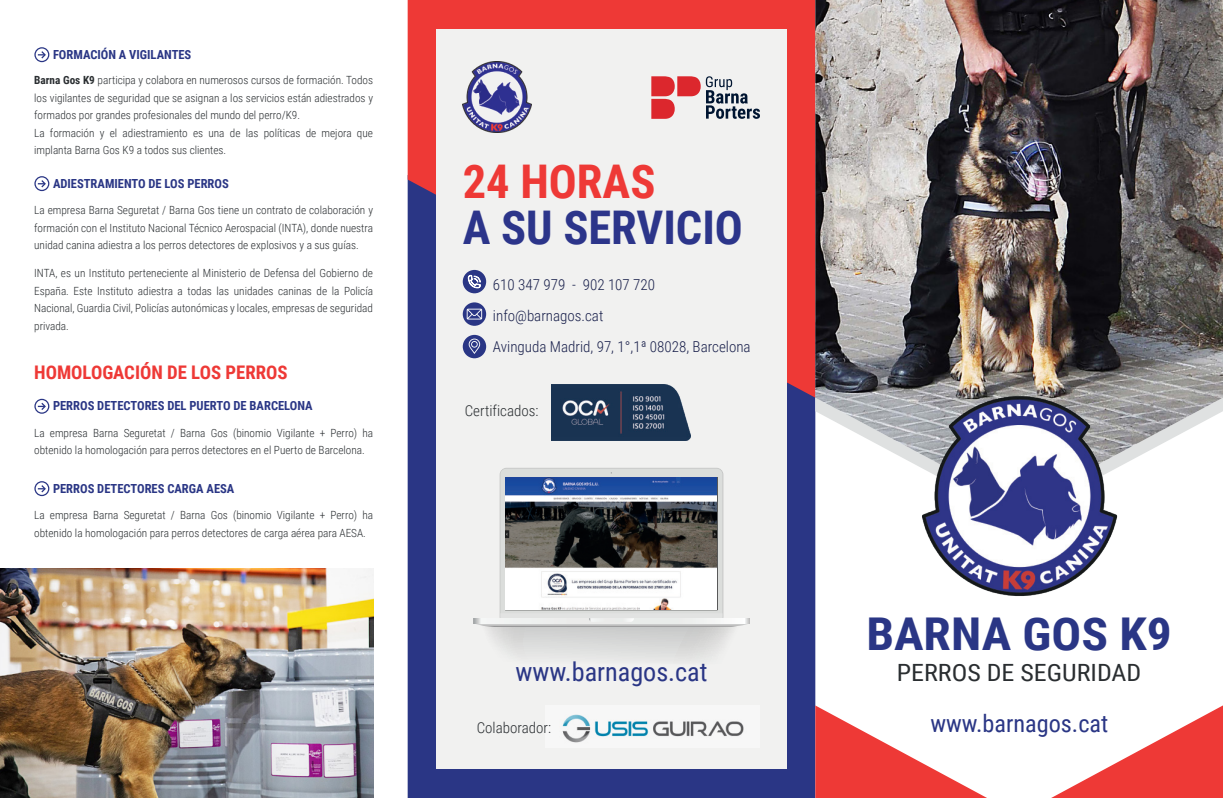
<style>
.page{position:relative;width:1223px;height:798px;background:#fff}
.page>*{position:absolute;margin:0;border:0;box-sizing:border-box;transform-origin:0 0}
.t1{font:700 46.38px "Roboto Condensed";color:#2c358a}
.t2{font:700 46.38px "Roboto Condensed";color:#ee3936}
.t3{font:700 45.12px "Roboto Condensed";color:#2a3685;scale:1.09 1}
.t4{font:26.12px "Roboto Condensed";color:#2a3685}
.t5{font:24.25px "Roboto Condensed";color:#2a3685}
.t6{font:23.75px "Roboto Condensed";color:#2a2e31;scale:1.09 1}
.t7{font:700 18.75px "Roboto Condensed";color:#ee3936}
.t8{font:300 15px/31.2px "Roboto Condensed";color:#1a214c}
.t9{font:300 15px "Roboto Condensed";color:#2a2e31}
.t10{font:700 12.5px "Roboto Condensed";color:#2a3685}
.t11{font:300 11.25px/17.5px "Roboto Condensed";color:#2a2e31}
.s1{font-weight:700}
</style>
<div class="page">
<svg style="left:34px;top:47px;width:15px;height:15px"></svg>
<svg style="left:34px;top:176px;width:15px;height:15px"></svg>
<svg style="left:34px;top:398px;width:15px;height:15px"></svg>
<svg style="left:34px;top:481px;width:15px;height:15px"></svg>
<div style="left:407px;top:397px;width:408px;height:400px;background:#2a3685"></div>
<svg style="left:407px;top:0;width:408px;height:397px;background:#c93c48"></svg>
<img style="left:815px;top:0;width:407px;height:472px">
<img style="left:916px;top:390px;width:206px;height:206px">
<div style="left:436px;top:29px;width:350px;height:739px;background:#f1f1f0"></div>
<img style="left:463px;top:62px;width:68px;height:70px">
<svg style="left:706px;top:76px;width:54px;height:43px"></svg>
<svg style="left:651px;top:76px;width:49px;height:43px"></svg>
<div style="left:463px;top:270px;width:23px;height:23px;background:#2a3685;border-radius:50%"></div>
<svg style="left:463px;top:302px;width:23px;height:24px"></svg>
<div style="left:463px;top:335px;width:23px;height:23px;background:#2a3685;border-radius:50%"></div>
<svg style="left:468px;top:338px;width:12px;height:16px"></svg>
<svg style="left:467px;top:308px;width:15px;height:11px"></svg>
<svg style="left:468px;top:269px;width:13px;height:19px"></svg>
<img style="left:551px;top:384px;width:139px;height:56px">
<svg style="left:473px;top:468px;width:277px;height:193px"></svg>
<img style="left:505px;top:477px;width:212px;height:132px">
<img style="left:0;top:568px;width:373px;height:229px">
<svg style="left:1053px;top:706px;width:169px;height:91px"></svg>
<svg style="left:815px;top:705px;width:170px;height:92px"></svg>
<img style="left:562px;top:714px;width:182px;height:29px">
<p class="t10" style="left:53px;top:46px;width:140px">FORMACIÓN A VIGILANTES</p>
<p class="t11" style="left:34px;top:71px;width:340px"><span class="s1">Barna Gos K9</span> participa y colabora en numerosos cursos de formación. Todos los vigilantes de seguridad que se asignan a los servicios están adiestrados y formados por grandes profesionales del mundo del perro/K9.<br>La formación y el adiestramiento es una de las políticas de mejora que implanta Barna Gos K9 a todos sus clientes.</p>
<p class="t10" style="left:53px;top:174px;width:177px">ADIESTRAMIENTO DE LOS PERROS</p>
<p class="t11" style="left:34px;top:201px;width:340px;text-align:justify">La empresa Barna Seguretat / Barna Gos tiene un contrato de colaboración y formación con el Instituto Nacional Técnico Aerospacial (INTA), donde nuestra unidad canina adiestra a los perros detectores de explosivos y a sus guías.</p>
<p class="t11" style="left:34px;top:264px;width:340px;text-align:justify">INTA, es un Instituto perteneciente al Ministerio de Defensa del Gobierno de España. Este Instituto adiestra a todas las unidades caninas de la Policía Nacional, Guardia Civil, Policías autonómicas y locales, empresas de seguridad privada.</p>
<h3 class="t7" style="left:34px;top:358px;width:255px">HOMOLOGACIÓN DE LOS PERROS</h3>
<p class="t10" style="left:53px;top:397px;width:261px">PERROS DETECTORES DEL PUERTO DE BARCELONA</p>
<p class="t11" style="left:34px;top:423px;width:340px">La empresa Barna Seguretat / Barna Gos (binomio Vigilante + Perro) ha obtenido la homologación para perros detectores en el Puerto de Barcelona.</p>
<p class="t10" style="left:53px;top:479px;width:183px">PERROS DETECTORES CARGA AESA</p>
<p class="t11" style="left:34px;top:505px;width:340px">La empresa Barna Seguretat / Barna Gos (binomio Vigilante + Perro) ha obtenido la homologación para perros detectores de carga aérea para AESA.</p>
<h1 class="t2" style="left:463px;top:149px;width:194px">24 HORAS</h1>
<h1 class="t1" style="left:463px;top:195px;width:282px">A SU SERVICIO</h1>
<h3 class="t8" style="left:493px;top:268px;width:259px">610 347 979 - 902 107 720 info@barnagos.cat<br>Avinguda Madrid, 97, 1°,1ª 08028, Barcelona</h3>
<h3 class="t9" style="left:465px;top:400px;width:75px">Certificados:</h3>
<h3 class="t4" style="left:515px;top:653px;width:193px">www.barnagos.cat</h3>
<h3 class="t9" style="left:477px;top:717px;width:76px">Colaborador:</h3>
<h2 class="t3" style="left:866px;top:602px;width:282px">BARNA GOS K9</h2>
<h3 class="t6" style="left:896px;top:655px;width:226px">PERROS DE SEGURIDAD</h3>
<h3 class="t5" style="left:930px;top:706px;width:179px">www.barnagos.cat</h3>
</div>
